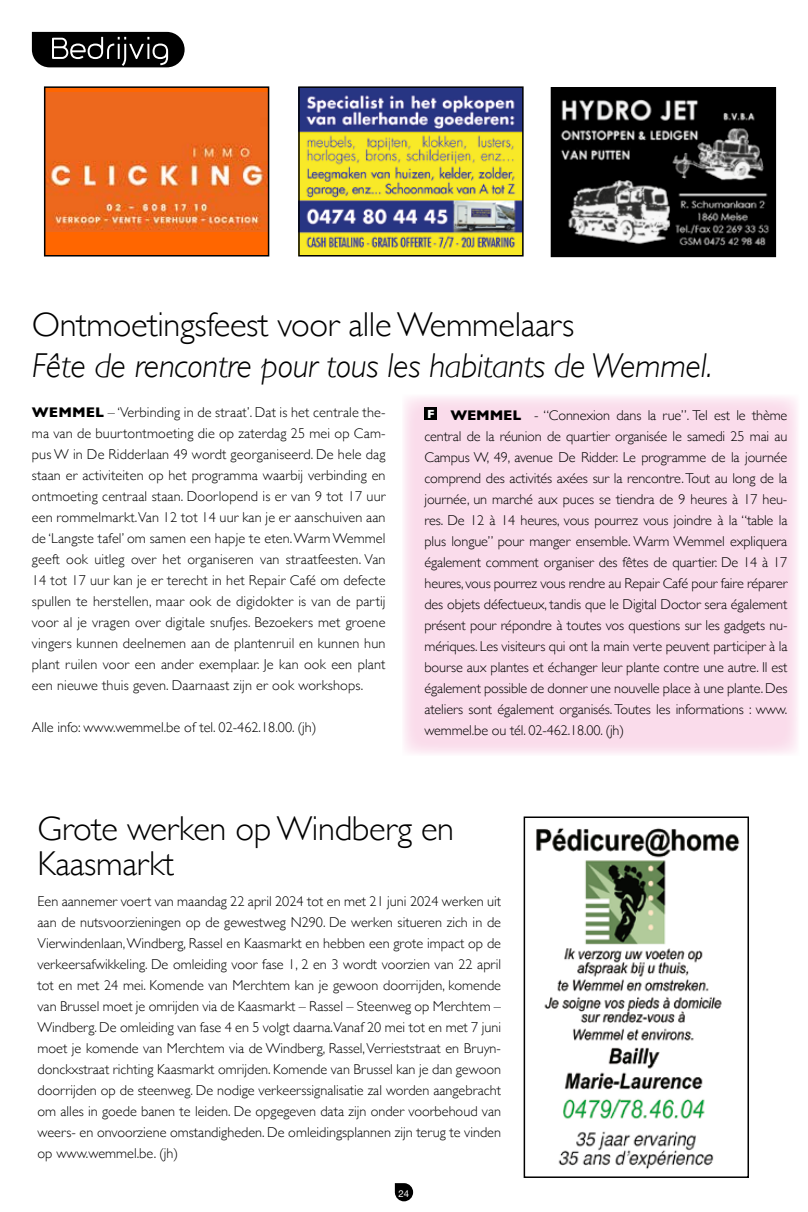
<style>
.page{position:relative;width:808px;height:1212px;background:#fff}
.page>*{position:absolute;margin:0;border:0;box-sizing:border-box;transform-origin:0 0}
.t1{font:300 34.5px/34.5px "Gill Sans";letter-spacing:-.01em;color:#000}
.t2{font:italic 300 34.5px "Gill Sans";letter-spacing:-.01em;color:#000}
.t3{font:300 14.25px/21px "Gill Sans";color:#000;text-align:justify}
.t4{font:9.6px "Helvetica Neue";color:#fff}
.s1{font-weight:700}
</style>
<div class="page">
<svg style="left:395px;top:1183px;width:18px;height:18px"></svg>
<div style="left:45px;top:87px;width:224px;height:169px;background:#f60"></div>
<img style="left:47px;top:92px;width:219px;height:140px">
<div style="left:44px;top:86px;width:225px;height:170px;border:2px solid #000"></div>
<svg style="left:32px;top:32px;width:153px;height:35px;background:#2a2a2a"></svg>
<img style="left:554px;top:90px;width:219px;height:164px">
<div style="left:551px;top:87px;width:225px;height:170px;border:2px solid #000"></div>
<img style="left:536px;top:828px;width:204px;height:342px">
<div style="left:524px;top:816px;width:225px;height:362px;border:2px solid #000"></div>
<img style="left:301px;top:89px;width:220px;height:164px">
<div style="left:298px;top:86px;width:226px;height:170px;border:2px solid #000"></div>
<div style="left:402px;top:394px;width:397px;height:362px;background:#fadceb"></div>
<div style="left:424px;top:407px;width:13px;height:13px;background:#000"></div>
<h1 class="t1" style="left:32px;top:306px;width:544px">Ontmoetingsfeest voor alle Wemmelaars</h1>
<h1 class="t2" style="left:32px;top:346px;width:682px">Fête de rencontre pour tous les habitants de Wemmel.</h1>
<p class="t3" style="left:32px;top:401px;width:355px"><span class="s1">WEMMEL</span> – ‘Verbinding in de straat’. Dat is het centrale the&shy;ma van de buurtontmoeting die op zaterdag 25 mei op Cam&shy;pus W in De Ridderlaan 49 wordt georganiseerd. De hele dag staan er activiteiten op het programma waarbij verbinding en ontmoeting centraal staan. Doorlopend is er van 9 tot 17 uur een rommelmarkt.Van 12 tot 14 uur kan je er aanschuiven aan de ‘Langste tafel’ om samen een hapje te eten. Warm Wemmel geeft ook uitleg over het organiseren van straatfeesten. Van 14 tot 17 uur kan je er terecht in het Repair Café om defecte spullen te herstellen, maar ook de digidokter is van de partij voor al je vragen over digitale snufjes. Bezoekers met groene vingers kunnen deelnemen aan de plantenruil en kunnen hun plant ruilen voor een ander exemplaar. Je kan ook een plant een nieuwe thuis geven. Daarnaast zijn er ook workshops.</p>
<p class="t3" style="left:32px;top:716px;width:286px">Alle info: www.wemmel.be of tel. 02-462.18.00. (jh)</p>
<p class="t3" style="left:424px;top:404px;width:364px"><sup>F</sup> <span class="s1">WEMMEL</span> - “Connexion dans la rue”. Tel est le thème central de la réunion de quartier organisée le samedi 25 mai au Campus W, 49, avenue De Ridder. Le programme de la journée comprend des activités axées sur la rencontre. Tout au long de la journée, un marché aux puces se tiendra de 9 heures à 17 heu&shy;res. De 12 à 14 heures, vous pourrez vous joindre à la “table la plus longue” pour manger ensemble. Warm Wemmel expliquera également comment organiser des fêtes de quartier. De 14 à 17 heures, vous pourrez vous rendre au Repair Café pour faire réparer des objets défectueux, tandis que le Digital Doctor sera également présent pour répondre à toutes vos questions sur les gadgets nu&shy;mériques. Les visiteurs qui ont la main verte peuvent participer à la bourse aux plantes et échanger leur plante contre une autre. Il est également possible de donner une nouvelle place à une plante. Des ateliers sont également organisés. Toutes les informations : www. wemmel.be ou tél. 02-462.18.00. (jh)</p>
<h1 class="t1" style="left:38px;top:810px;width:418px">Grote werken op Windberg en<br>Kaasmarkt</h1>
<p class="t3" style="left:38px;top:890px;width:465px">Een aannemer voert van maandag 22 april 2024 tot en met 21 juni 2024 werken uit aan de nutsvoorzieningen op de gewestweg N290. De werken situeren zich in de Vierwindenlaan, Windberg, Rassel en Kaasmarkt en hebben een grote impact op de verkeersafwikkeling. De omleiding voor fase 1, 2 en 3 wordt voorzien van 22 april tot en met 24 mei. Komende van Merchtem kan je gewoon doorrijden, komende van Brussel moet je omrijden via de Kaasmarkt – Rassel – Steenweg op Merchtem – Windberg. De omleiding van fase 4 en 5 volgt daarna.Vanaf 20 mei tot en met 7 juni moet je komende van Merchtem via de Windberg, Rassel, Verrieststraat en Bruyn&shy;donckxstraat richting Kaasmarkt omrijden. Komende van Brussel kan je dan gewoon doorrijden op de steenweg. De nodige verkeerssignalisatie zal worden aangebracht om alles in goede banen te leiden. De opgegeven data zijn onder voorbehoud van weers- en onvoorziene omstandigheden. De omleidingsplannen zijn terug te vinden op www.wemmel.be. (jh)</p>
<p class="t4" style="left:399px;top:1186px;width:12px">24</p>
</div>
